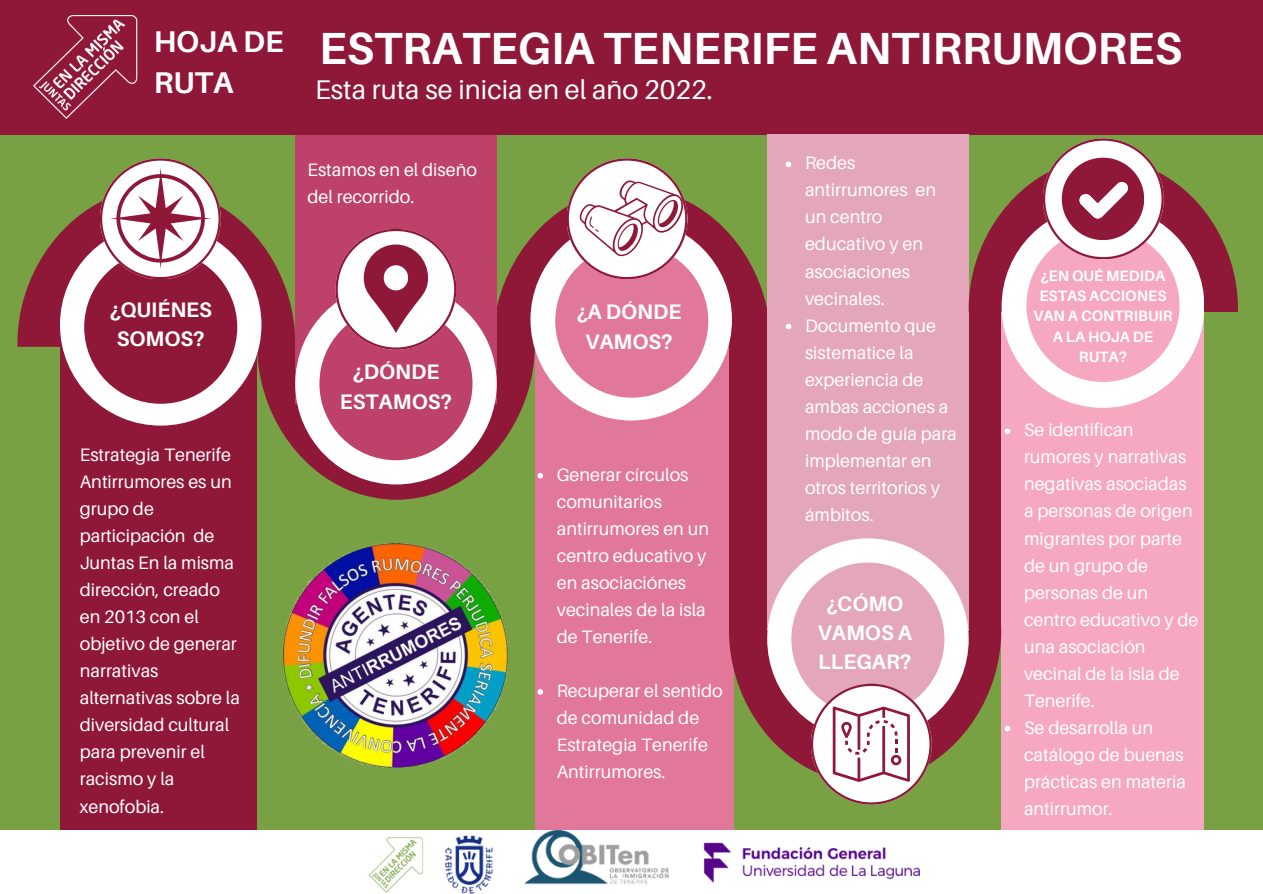
<style>
.page{position:relative;width:1263px;height:894px;background:#fff}
.page>*{position:absolute;margin:0;border:0;box-sizing:border-box;transform-origin:0 0}
.t1{font:700 45px "Aileron";color:#fff}
.t2{font:700 30px/41.7px "Aileron";color:#fff}
.t3{font:27px "Aileron";color:#fff}
.t4{font:700 21px/29.2px "Aileron";color:#fff;text-align:center}
.t5{font:18px/27px "Aileron";color:#fff}
.t6{font:700 15px/20.2px "Aileron";color:#fff;text-align:center}
</style>
<div class="page">
<div style="left:0;top:0;width:1263px;height:893px;background:#78a143"></div>
<div style="left:535px;top:340px;width:198px;height:521px;background:#e17799"></div>
<div style="left:965px;top:307px;width:71px;height:322px;background:#8f1838"></div>
<div style="left:1001px;top:307px;width:203px;height:554px;background:#f6a8c1"></div>
<div style="left:295px;top:60px;width:202px;height:343px;background:#bd4169"></div>
<div style="left:61px;top:340px;width:196px;height:502px;background:#8f1838"></div>
<div style="left:0;top:829px;width:1263px;height:64px;background:#fff"></div>
<img style="left:370px;top:830px;width:550px;height:63px">
<div style="left:0;top:0;width:1263px;height:134px;background:#8f1838"></div>
<img style="left:34px;top:15px;width:104px;height:104px">
<img style="left:284px;top:543px;width:224px;height:224px">
<div style="left:767px;top:134px;width:202px;height:496px;background:#e4a6ba"></div>
<div style="left:767px;top:538px;width:202px;height:201px;background:#fff;border-radius:50%"></div>
<div style="left:791px;top:562px;width:153px;height:153px;background:#e4a6ba;border-radius:50%"></div>
<div style="left:729px;top:345px;width:38px;height:285px;background:#8f1838"></div>
<div style="left:1002px;top:205px;width:202px;height:203px;background:#fff;border-radius:50%"></div>
<div style="left:1026px;top:229px;width:153px;height:153px;background:#f6a8c1;border-radius:50%"></div>
<svg style="left:969px;top:138px;width:269px;height:174px"></svg>
<svg style="left:17px;top:158px;width:750px;height:341px"></svg>
<svg style="left:537px;top:689px;width:6px;height:5px"></svg>
<svg style="left:786px;top:161px;width:5px;height:6px"></svg>
<svg style="left:786px;top:323px;width:5px;height:6px"></svg>
<svg style="left:1005px;top:428px;width:5px;height:6px"></svg>
<svg style="left:729px;top:626px;width:281px;height:177px"></svg>
<h5 class="t2" style="left:154px;top:20px;width:131px">HOJA DE<br>RUTA</h5>
<p class="t1" style="left:319px;top:20px;width:864px">ESTRATEGIA TENERIFE ANTIRRUMORES</p>
<p class="t3" style="left:315px;top:73px;width:399px">Esta ruta se inicia en el año 2022.</p>
<h3 class="t4" style="left:109px;top:294px;width:104px">¿QUIÉNES<br>SOMOS?</h3>
<p class="t5" style="left:80px;top:441px;width:162px">Estrategia Tenerife<br>Antirrumores es un grupo de participación de<br>Juntas En la misma dirección, creado en 2013 con el objetivo de generar narrativas alternativas sobre la diversidad cultural para prevenir el racismo y la xenofobia.</p>
<p class="t5" style="left:307px;top:156px;width:171px">Estamos en el diseño del recorrido.</p>
<p class="t4" style="left:340px;top:357px;width:114px">¿DÓNDE<br>ESTAMOS?</p>
<p class="t4" style="left:576px;top:297px;width:106px">¿A DÓNDE<br>VAMOS?</p>
<p class="t5" style="left:557px;top:460px;width:154px">Generar círculos comunitarios antirrumores en un centro educativo y en asociaciónes vecinales de la isla de Tenerife.</p>
<h4 class="t5" style="left:557px;top:676px;width:167px">Recuperar el sentido de comunidad de<br>Estrategia Tenerife<br>Antirrumores.</h4>
<h4 class="t5" style="left:805px;top:149px;width:133px">Redes antirrumores en un centro educativo y en asociaciones vecinales.</h4>
<h5 class="t5" style="left:805px;top:311px;width:153px">Documento que sistematice la experiencia de ambas acciones a modo de guía para implementar en otros territorios y ámbitos.</h5>
<h4 class="t4" style="left:817px;top:588px;width:96px">¿CÓMO<br>VAMOS A<br>LLEGAR?</h4>
<p class="t6" style="left:1033px;top:265px;width:141px">¿EN QUÉ MEDIDA<br>ESTAS ACCIONES<br>VAN A CONTRIBUIR<br>A LA HOJA DE<br>RUTA?</p>
<p class="t5" style="left:1024px;top:416px;width:176px">Se identifican rumores y narrativas negativas asociadas a personas de origen migrantes por parte de un grupo de personas de un centro educativo y de una asociación vecinal de la isla de<br>Tenerife.</p>
<h5 class="t5" style="left:1024px;top:713px;width:163px">Se desarrolla un catálogo de buenas prácticas en materia antirrumor.</h5>
</div>
